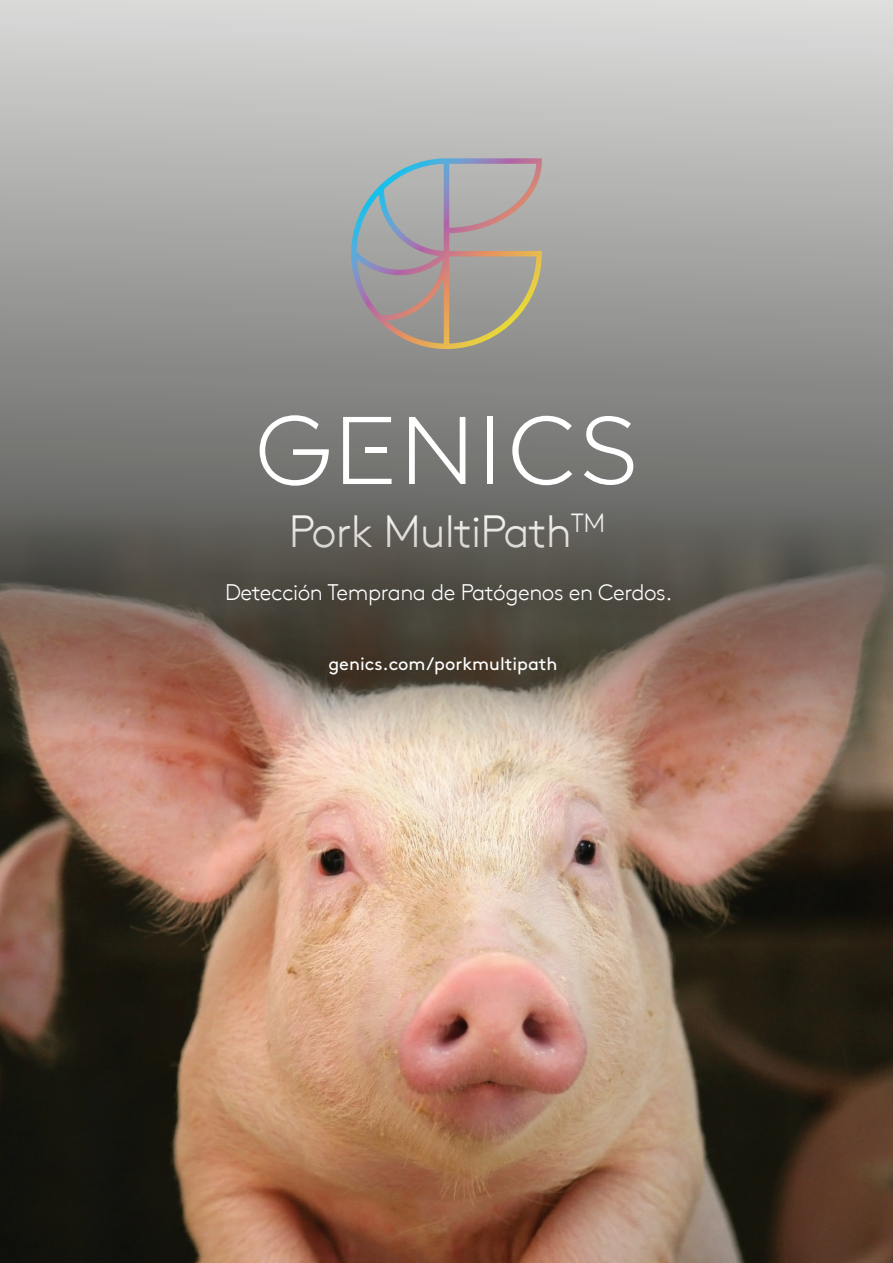
<style>
.page{position:relative;width:893px;height:1263px;background:#fff}
.page>*{position:absolute;margin:0;border:0;box-sizing:border-box;transform-origin:0 0}
.t1{font:300 45px "Brown";letter-spacing:-.02em;color:#fff}
.t2{font:300 22.5px "Brown";letter-spacing:-.02em;color:#fff}
.t3{font:18px "Brown";color:#fff}
</style>
<div class="page">
<svg style="left:0;top:0;width:893px;height:495px"></svg>
<svg style="left:351px;top:158px;width:191px;height:191px"></svg>
<svg style="left:260px;top:415px;width:69px;height:71px"></svg>
<svg style="left:409px;top:417px;width:56px;height:67px"></svg>
<div style="left:487px;top:417px;width:6px;height:67px;background:#fff"></div>
<svg style="left:512px;top:416px;width:60px;height:69px"></svg>
<svg style="left:584px;top:416px;width:49px;height:69px"></svg>
<svg style="left:343px;top:417px;width:49px;height:67px"></svg>
<div style="left:366px;top:447px;width:21px;height:6px;background:#fff"></div>
<img style="left:0;top:495px;width:893px;height:768px">
<h1 class="t1" style="left:289px;top:498px;width:318px">Pork MultiPath<sup>TM</sup></h1>
<p class="t2" style="left:225px;top:576px;width:449px">Detección Temprana de Patógenos en Cerdos.</p>
<p class="t3" style="left:328px;top:650px;width:231px">genics.com/porkmultipath</p>
</div>
